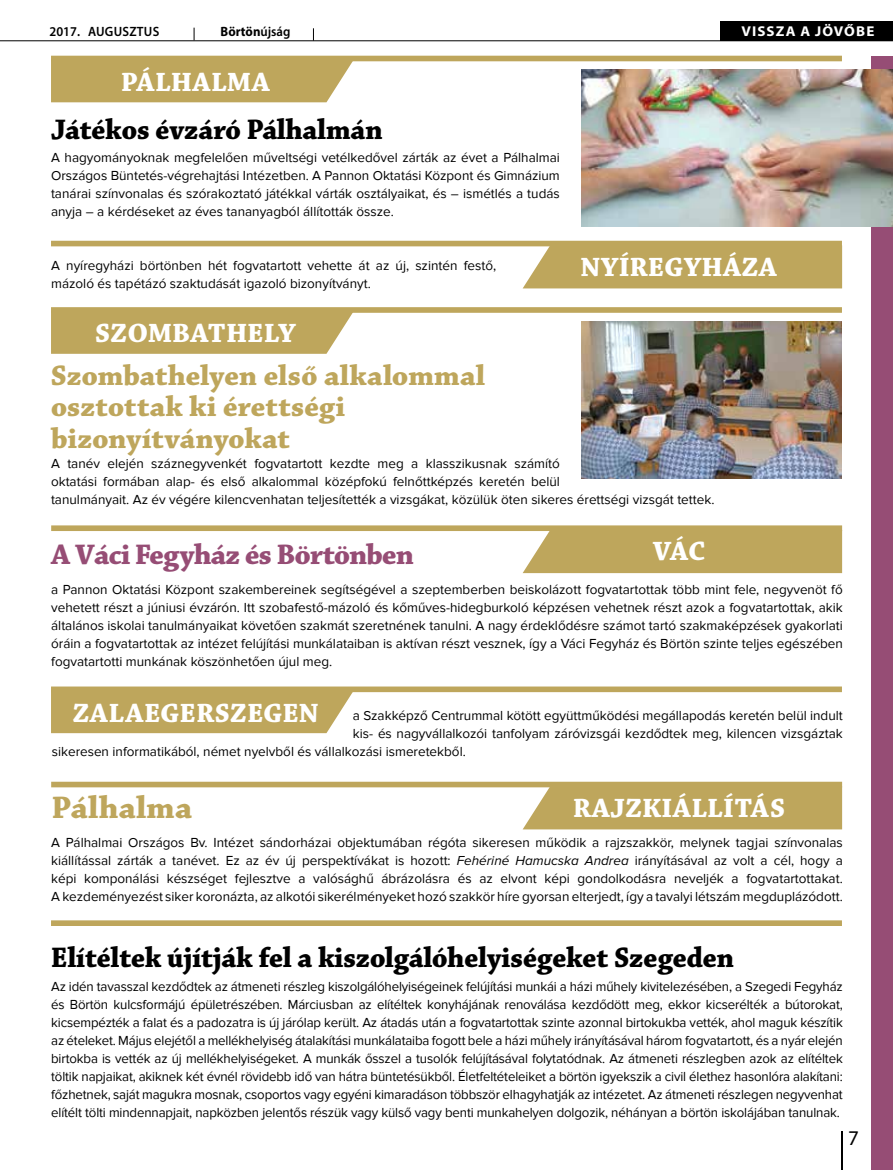
<style>
.page{position:relative;width:893px;height:1170px;background:#fff}
.page>*{position:absolute;margin:0;border:0;box-sizing:border-box;transform-origin:0 0}
.t1{font:33px "Chaparral Pro Bold Subh";letter-spacing:.015em;color:#bea65c}
.t2{font:30px "Chaparral Pro Bold Subh";color:#000}
.t3{font:30px/31.5px "Chaparral Pro Bold Subh";letter-spacing:.01em;color:#bea65c}
.t4{font:30px "Chaparral Pro Bold Subh";letter-spacing:-.02em;color:#964d75}
.t5{font:28.2px "Chaparral Pro Bold Subh";letter-spacing:.02em;color:#fff}
.t6{font:21px "Myriad Pro";color:#000}
.t7{font:700 14.25px "Myriad Pro";letter-spacing:.08em;color:#fff;scale:1.05 1}
.t8{font:13.5px/18px "Proxima Nova";color:#000;text-align:justify}
.t9{font:600 13.5px "Myriad Pro";letter-spacing:.02em;color:#000;scale:.95 1}
.t10{font:700 13.5px "Myriad Pro";color:#000;scale:.95 1}
.s1{font-weight:600}
.s2{font-style:italic}
</style>
<div class="page">
<div style="left:872px;top:57px;width:21px;height:1112px;background:#964d75"></div>
<hr style="left:0;top:40px;width:893px;height:1px;background:#000">
<hr style="left:841px;top:1131px;width:2px;height:38px;background:#000">
<div style="left:721px;top:21px;width:172px;height:19px;background:#000"></div>
<div style="left:51px;top:61px;width:303px;height:41px;background:#bea65c"></div>
<div style="left:51px;top:313px;width:302px;height:41px;background:#bea65c"></div>
<div style="left:51px;top:692px;width:303px;height:41px;background:#bea65c"></div>
<div style="left:51px;top:56px;width:791px;height:5px;background:#bea65c"></div>
<div style="left:51px;top:307px;width:791px;height:6px;background:#bea65c"></div>
<div style="left:51px;top:686px;width:791px;height:6px;background:#bea65c"></div>
<div style="left:51px;top:920px;width:791px;height:5px;background:#bea65c"></div>
<div style="left:523px;top:246px;width:319px;height:42px;background:#bea65c"></div>
<div style="left:523px;top:787px;width:319px;height:42px;background:#bea65c"></div>
<div style="left:523px;top:531px;width:319px;height:42px;background:#bea65c"></div>
<div style="left:51px;top:241px;width:791px;height:5px;background:#bea65c"></div>
<div style="left:51px;top:781px;width:791px;height:6px;background:#bea65c"></div>
<div style="left:51px;top:525px;width:791px;height:6px;background:#bea65c"></div>
<img style="left:581px;top:70px;width:312px;height:157px">
<img style="left:581px;top:321px;width:260px;height:157px">
<svg style="left:194px;top:28px;width:1px;height:12px"></svg>
<svg style="left:313px;top:28px;width:1px;height:13px"></svg>
<p class="t9" style="left:50px;top:23px;width:117px">2017. AUGUSZTUS</p>
<p class="t10" style="left:221px;top:22px;width:75px">Börtön<span class="s1">ÚJSÁG</span></p>
<h3 class="t5" style="left:121px;top:66px;width:129px">Pálhalma</h3>
<h2 class="t2" style="left:51px;top:113px;width:333px">Játékos évzáró Pálhalmán</h2>
<p class="t8" style="left:51px;top:149px;width:510px">A hagyományoknak megfelelően műveltségi vetélkedővel zárták az évet a Pálhalmai Országos Büntetés-végrehajtási Intézetben. A Pannon Oktatási Központ és Gimnázium tanárai színvonalas és szórakoztató játékkal várták osztályaikat, és – ismétlés a tudás anyja – a kérdéseket az éves tananyagból állították össze.</p>
<p class="t8" style="left:51px;top:257px;width:446px">A nyíregyházi börtönben hét fogvatartott vehette át az új, szintén festő, mázoló és tapétázó szaktudását igazoló bizonyítványt.</p>
<h3 class="t5" style="left:96px;top:317px;width:74px">Szomba</h3>
<h3 class="t5" style="left:208px;top:317px;width:89px">thely</h3>
<p class="t7" style="left:741px;top:22px;width:26px">VISSZA</p>
<p class="t7" style="left:800px;top:22px;width:72px">A JÖVŐBE</p>
<h3 class="t5" style="left:581px;top:251px;width:68px">nyíreg</h3>
<h3 class="t5" style="left:684px;top:251px;width:59px">yháza</h3>
<h2 class="t3" style="left:51px;top:360px;width:436px">Szombathelyen első alkalommal osztottak ki érettségi bizonyítványokat</h2>
<p class="t8" style="left:51px;top:455px;width:665px;text-align:left">A tanév elején száznegyvenkét fogvatartott kezdte meg a klasszikusnak számító<br>oktatási formában alap- és első alkalommal középfokú felnőttképzés keretén belül<br>tanulmányait. Az év végére kilencvenhatan teljesítették a vizsgákat, közülük öten sikeres érettségi vizsgát tettek.</p>
<h3 class="t5" style="left:653px;top:535px;width:54px">vác</h3>
<h2 class="t4" style="left:51px;top:538px;width:364px">A Váci Fegyház és Börtönben</h2>
<p class="t8" style="left:51px;top:581px;width:793px">a Pannon Oktatási Központ szakembereinek segítségével a szeptemberben beiskolázott fogvatartottak több mint fele, negyvenöt fő vehetett részt a júniusi évzárón. Itt szobafestő-mázoló és kőműves-hidegburkoló képzésen vehetnek részt azok a fogvatartottak, akik általános iskolai tanulmányaikat követően szakmát szeretnének tanulni. A nagy érdeklődésre számot tartó szakmaképzések gyakorlati óráin a fogvatartottak az intézet felújítási munkálataiban is aktívan részt vesznek, így a Váci Fegyház és Börtön szinte teljes egészében fogvatartotti munkának köszönhetően újul meg.</p>
<h3 class="t5" style="left:73px;top:696px;width:72px">Zalaegerszege</h3>
<h3 class="t5" style="left:299px;top:696px;width:21px">n</h3>
<p class="t8" style="left:353px;top:707px;width:491px">a Szakképző Centrummal kötött együttműködési megállapodás keretén belül indult</p>
<p class="t8" style="left:353px;top:725px;width:491px">kis- és nagyvállalkozói tanfolyam záróvizsgái kezdődtek meg, kilencen vizsgáztak</p>
<p class="t8" style="left:52px;top:743px;width:415px">sikeresen informatikából, német nyelvből és vállalkozási ismeretekből.</p>
<h1 class="t1" style="left:52px;top:788px;width:142px">Pálhalma</h1>
<h3 class="t5" style="left:573px;top:792px;width:70px">Rajzkiá</h3>
<h3 class="t5" style="left:692px;top:792px;width:77px">llítás</h3>
<p class="t8" style="left:51px;top:833px;width:793px">A Pálhalmai Országos Bv. Intézet sándorházai objektumában régóta sikeresen működik a rajzszakkör, melynek tagjai színvonalas kiállítással zárták a tanévet. Ez az év új perspektívákat is hozott: <span class="s2">Fehériné Hamucska Andrea</span> irányításával az volt a cél, hogy a képi komponálási készséget fejlesztve a valósághű ábrázolásra és az elvont képi gondolkodásra neveljék a fogvatartottakat.<br>A kezdeményezést siker koronázta, az alkotói sikerélményeket hozó szakkör híre gyorsan elterjedt, így a tavalyi létszám megduplázódott.</p>
<h2 class="t2" style="left:51px;top:940px;width:684px">Elítéltek újítják fel a kiszolgálóhelyiségeket Szegeden</h2>
<p class="t8" style="left:51px;top:977px;width:793px">Az idén tavasszal kezdődtek az átmeneti részleg kiszolgálóhelyiségeinek felújítási munkái a házi műhely kivitelezésében, a Szegedi Fegyház és Börtön kulcsformájú épületrészében. Márciusban az elítéltek konyhájának renoválása kezdődött meg, ekkor kicserélték a bútorokat, kicsempézték a falat és a padozatra is új járólap került. Az átadás után a fogvatartottak szinte azonnal birtokukba vették, ahol maguk készítik az ételeket. Május elejétől a mellékhelyiség átalakítási munkálataiba fogott bele a házi műhely irányításával három fogvatartott, és a nyár elején birtokba is vették az új mellékhelyiségeket. A munkák ősszel a tusolók felújításával folytatódnak. Az átmeneti részlegben azok az elítéltek töltik napjaikat, akiknek két évnél rövidebb idő van hátra büntetésükből. Életfeltételeiket a börtön igyekszik a civil élethez hasonlóra alakítani: főzhetnek, saját magukra mosnak, csoportos vagy egyéni kimaradáson többször elhagyhatják az intézetet. Az átmeneti részlegen negyvenhat elítélt tölti mindennapjait, napközben jelentős részük vagy külső vagy benti munkahelyen dolgozik, néhányan a börtön iskolájában tanulnak.</p>
<h3 class="t6" style="left:848px;top:1125px;width:12px">7</h3>
</div>
